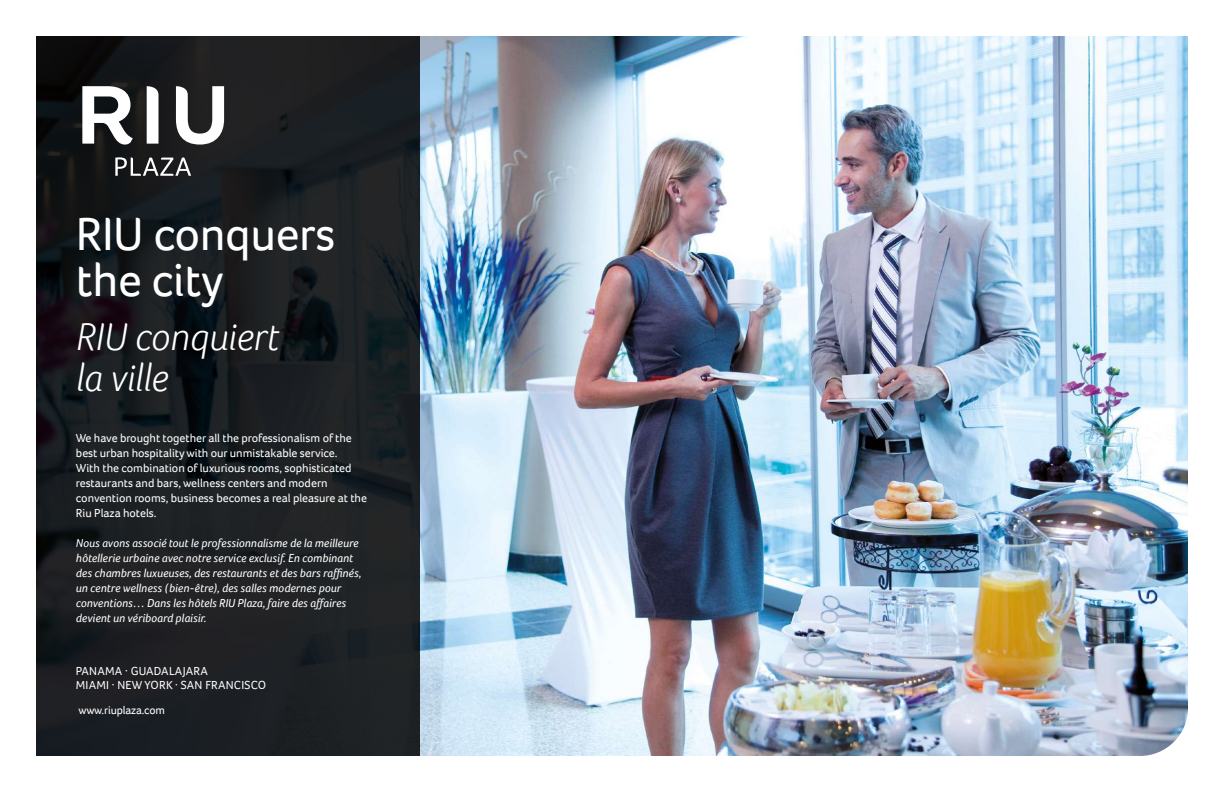
<style>
.page{position:relative;width:1224px;height:792px;background:#fff}
.page>*{position:absolute;margin:0;border:0;box-sizing:border-box;transform-origin:0 0}
.t1{font:48px/46px "Foco";letter-spacing:-.01em;color:#fff}
.t2{font:italic 300 40px/41px "Foco";color:#fff}
.t3{font:italic 12px/15px "Foco";color:#fff}
.t4{font:12px/15px "Foco";color:#fff}
.t5{font:12px/14px "Foco";letter-spacing:.02em;color:#fff}
.t6{font:11.6px "Foco";letter-spacing:-.01em;color:#fff}
</style>
<div class="page">
<img style="left:420px;top:36px;width:768px;height:720px">
<svg style="left:36px;top:36px;width:384px;height:720px;background:#1a1d20"></svg>
<svg style="left:82px;top:86px;width:142px;height:90px"></svg>
<h1 class="t1" style="left:76px;top:211px;width:261px">RIU conquers the city</h1>
<h2 class="t2" style="left:76px;top:316px;width:204px">RIU conquiert la ville</h2>
<p class="t4" style="left:76px;top:430px;width:293px">We have brought together all the professionalism of the best urban hospitality with our unmistakable service.<br>With the combination of luxurious rooms, sophisticated restaurants and bars, wellness centers and modern convention rooms, business becomes a real pleasure at the Riu Plaza hotels.</p>
<p class="t3" style="left:76px;top:535px;width:287px">Nous avons associé tout le professionnalisme de la meilleure hôtellerie urbaine avec notre service exclusif. En combinant des chambres luxueuses, des restaurants et des bars raffinés, un centre wellness (bien-être), des salles modernes pour conventions… Dans les hôtels RIU Plaza, faire des affaires devient un vériboard plaisir.</p>
<p class="t5" style="left:76px;top:664px;width:192px">PANAMA · GUADALAJARA<br>MIAMI · NEW YORK · SAN FRANCISCO</p>
<p class="t6" style="left:78px;top:703px;width:88px">www.riuplaza.com</p>
</div>
